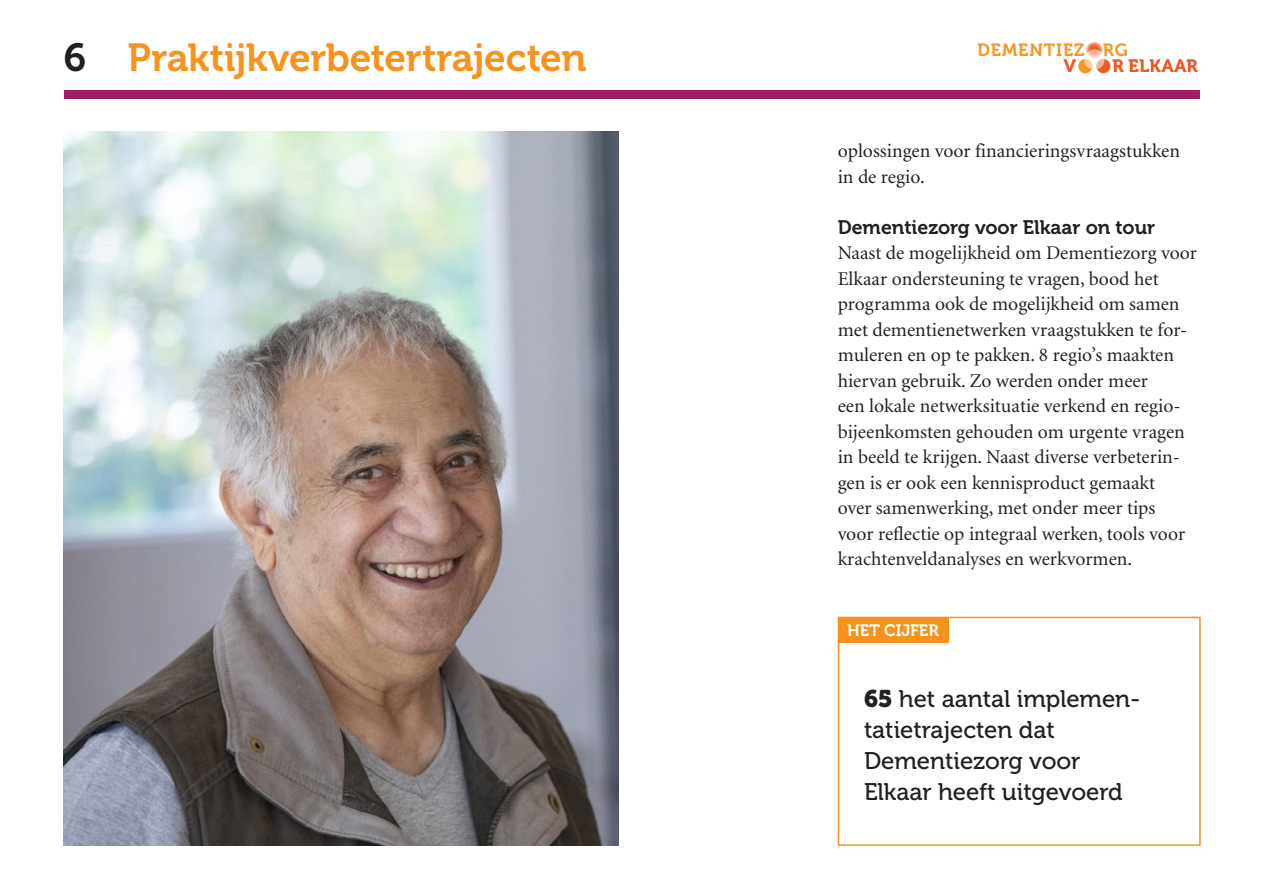
<style>
.page{position:relative;width:1263px;height:893px;background:#fff}
.page>*{position:absolute;margin:0;border:0;box-sizing:border-box;transform-origin:0 0}
.t1{font:39px "Museo 700";letter-spacing:-.01em;color:#f7931d}
.t2{font:24px/30.8px "Museo 500";color:#231f20}
.t3{font:19.5px/25.5px "Minion";color:#231f20}
.t4{font:19.5px "Museo 700";color:#231f20}
.t5{font:17.7px "Museo 700";letter-spacing:.05em;color:#f69323}
.t6{font:17.7px "Museo 700";letter-spacing:.05em;color:#f05923}
.t7{font:16.5px "Museo 700";color:#fff}
.s1{color:#231f20}
.s2{font-family:"Museo 900"}
</style>
<div class="page">
<div style="left:64px;top:90px;width:1135px;height:9px;background:#9e1f62"></div>
<svg style="left:1086px;top:41px;width:17px;height:17px"></svg>
<div style="left:1096px;top:59px;width:14px;height:14px;background:#ee5c25;border-radius:50%"></div>
<div style="left:1078px;top:59px;width:14px;height:14px;background:#f59523;border-radius:50%"></div>
<svg style="left:1084px;top:49px;width:20px;height:21px"></svg>
<img style="left:64px;top:132px;width:555px;height:714px">
<div style="left:838px;top:617px;width:363px;height:229px;border:2px solid #f7931d"></div>
<div style="left:838px;top:617px;width:111px;height:26px;background:#f7931d"></div>
<h1 class="t1" style="left:64px;top:36px;width:524px"><span class="s1">6</span> Praktijkverbetertrajecten</h1>
<p class="t5" style="left:977px;top:40px;width:152px">DEMENTIEZ RG</p>
<p class="t6" style="left:1064px;top:56px;width:14px">V</p>
<p class="t6" style="left:1112px;top:56px;width:87px">R ELKAAR</p>
<p class="t3" style="left:838px;top:139px;width:344px">oplossingen voor financieringsvraagstukken in de regio.</p>
<p class="t4" style="left:838px;top:216px;width:319px">Dementiezorg voor Elkaar on tour</p>
<p class="t3" style="left:838px;top:241px;width:361px">Naast de mogelijkheid om Dementiezorg voor Elkaar ondersteuning te vragen, bood het programma ook de mogelijkheid om samen met dementienetwerken vraagstukken te for&shy;muleren en op te pakken. 8 regio’s maakten hiervan gebruik. Zo werden onder meer<br>een lokale netwerksituatie verkend en regio&shy;bijeenkomsten gehouden om urgente vragen in beeld te krijgen. Naast diverse verbeterin&shy;gen is er ook een kennisproduct gemaakt<br>over samenwerking, met onder meer tips<br>voor reflectie op integraal werken, tools voor krachtenveldanalyses en werkvormen.</p>
<p class="t7" style="left:847px;top:621px;width:93px">HET CIJFER</p>
<p class="t2" style="left:864px;top:684px;width:275px"><span class="s2">65</span> het aantal implemen&shy;tatietrajecten dat<br>Dementiezorg voor<br>Elkaar heeft uitgevoerd</p>
</div>
